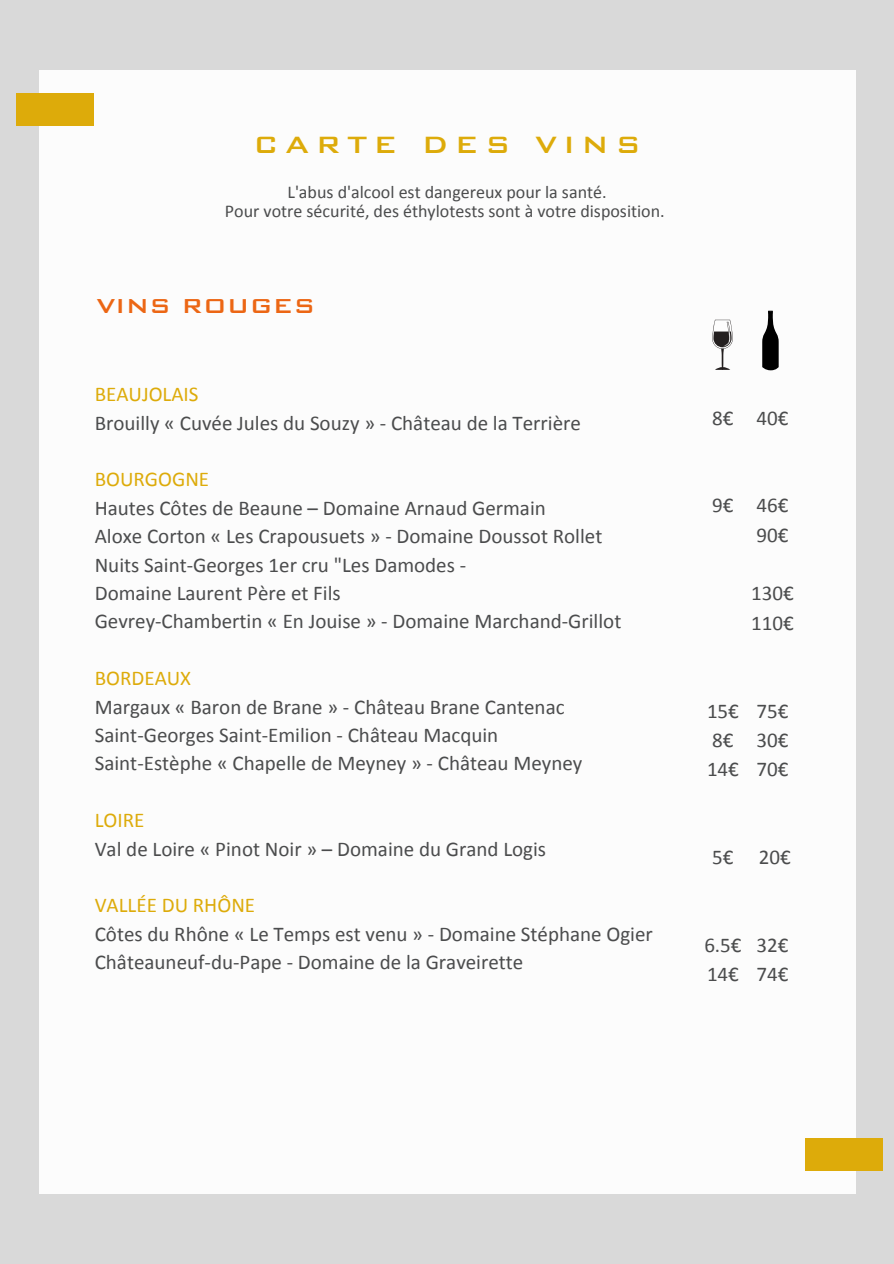
<style>
.page{position:relative;width:894px;height:1264px;background:#fff}
.page>*{position:absolute;margin:0;border:0;box-sizing:border-box;transform-origin:0 0}
.t1{font:500 31.5px "Bank Gothic BT";letter-spacing:.2em;color:#ddab0a}
.t2{font:500 27px "Bank Gothic BT";color:#ec6614}
.t3{font:21px/29.2px "Calibri";color:#4b4c4d}
.t4{font:21px "Calibri";color:#ddab0a}
.t5{font:18px/19.2px "Calibri";color:#4b4c4d;text-align:center}
</style>
<div class="page">
<div style="left:0;top:0;width:893px;height:1263px;background:#d9d9d9"></div>
<div style="left:39px;top:71px;width:815px;height:1122px;background:#fff"></div>
<div style="left:16px;top:93px;width:78px;height:33px;background:#ddab0a"></div>
<div style="left:804px;top:1138px;width:78px;height:32px;background:#ddab0a"></div>
<svg style="left:712px;top:320px;width:20px;height:50px"></svg>
<svg style="left:762px;top:310px;width:16px;height:60px"></svg>
<h1 class="t1" style="left:253px;top:128px;width:388px">CARTE DES VINS</h1>
<p class="t5" style="left:225px;top:184px;width:441px">L'abus d'alcool est dangereux pour la santé.<br>Pour votre sécurité, des éthylotests sont à votre disposition.</p>
<p class="t2" style="left:97px;top:292px;width:220px">VINS ROUGES</p>
<p class="t4" style="left:95px;top:385px;width:105px">BEAUJOLAIS</p>
<p class="t3" style="left:95px;top:409px;width:487px">Brouilly « Cuvée Jules du Souzy » - Château de la Terrière</p>
<p class="t4" style="left:95px;top:470px;width:116px">BOURGOGNE</p>
<p class="t3" style="left:95px;top:495px;width:528px;line-height:28.3px">Hautes Côtes de Beaune – Domaine Arnaud Germain<br>Aloxe Corton « Les Crapousuets » - Domaine Doussot Rollet Nuits Saint-Georges 1er cru "Les Damodes -<br>Domaine Laurent Père et Fils<br>Gevrey-Chambertin « En Jouise » - Domaine Marchand-Grillot</p>
<p class="t4" style="left:95px;top:669px;width:98px">BORDEAUX</p>
<p class="t3" style="left:95px;top:694px;width:489px;line-height:28.3px">Margaux « Baron de Brane » - Château Brane Cantenac<br>Saint-Georges Saint-Emilion - Château Macquin<br>Saint-Estèphe « Chapelle de Meyney » - Château Meyney</p>
<p class="t4" style="left:95px;top:811px;width:51px">LOIRE</p>
<p class="t3" style="left:95px;top:835px;width:453px">Val de Loire « Pinot Noir » – Domaine du Grand Logis</p>
<p class="t4" style="left:95px;top:896px;width:162px">VALLÉE DU RHÔNE</p>
<p class="t3" style="left:95px;top:921px;width:559px;line-height:28.3px">Côtes du Rhône « Le Temps est venu » - Domaine Stéphane Ogier<br>Châteauneuf-du-Pape - Domaine de la Graveirette</p>
<p class="t3" style="left:712px;top:405px;width:23px">8€</p>
<p class="t3" style="left:756px;top:405px;width:33px">40€</p>
<p class="t3" style="left:712px;top:492px;width:23px">9€</p>
<p class="t3" style="left:756px;top:492px;width:33px">46€<br>90€</p>
<p class="t3" style="left:751px;top:580px;width:44px">130€<br>110€</p>
<p class="t3" style="left:706px;top:697px;width:33px">15€<br>8€<br>14€</p>
<p class="t3" style="left:756px;top:697px;width:33px;text-align:justify">75€ 30€ 70€</p>
<p class="t3" style="left:712px;top:844px;width:23px">5€</p>
<p class="t3" style="left:758px;top:844px;width:33px">20€</p>
<p class="t3" style="left:704px;top:931px;width:39px">6.5€<br>14€</p>
<p class="t3" style="left:756px;top:931px;width:33px">32€<br>74€</p>
</div>
